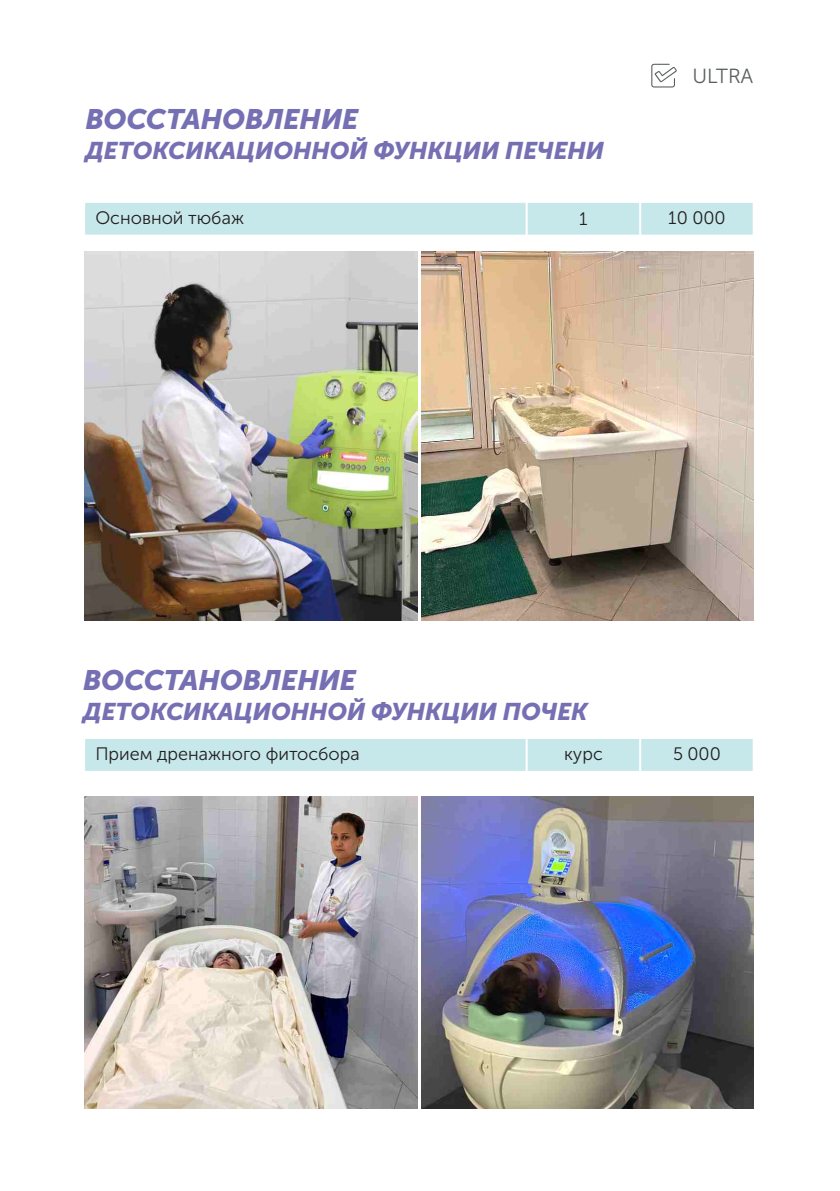
<style>
.page{position:relative;width:840px;height:1191px;background:#fff}
.page>*{position:absolute;margin:0;border:0;box-sizing:border-box;transform-origin:0 0}
.t1{font:italic 28px "Museo Sans Cyrl 900,Bold";color:#756fb3}
.t2{font:italic 24px "Museo Sans Cyrl 900,Bold";color:#756fb3}
.t3{font:20.4px "Museo Sans Cyrl 300";color:#595e5d}
.t4{font:18px "Museo Sans Cyrl 300";color:#231f20}
</style>
<div class="page">
<div style="left:84px;top:202px;width:442px;height:34px;background:#c7e8eb"></div>
<div style="left:526px;top:202px;width:113px;height:34px;background:#c7e8eb"></div>
<div style="left:639px;top:202px;width:114px;height:34px;background:#c7e8eb"></div>
<hr style="left:83px;top:201px;width:2px;height:36px;background:#fff">
<hr style="left:525px;top:201px;width:2px;height:36px;background:#fff">
<hr style="left:638px;top:201px;width:2px;height:36px;background:#fff">
<hr style="left:752px;top:201px;width:2px;height:36px;background:#fff">
<hr style="left:83px;top:235px;width:671px;height:2px;background:#fff">
<hr style="left:83px;top:201px;width:671px;height:2px;background:#fff">
<img style="left:85px;top:251px;width:332px;height:369px">
<img style="left:421px;top:251px;width:332px;height:369px">
<img style="left:85px;top:796px;width:332px;height:312px">
<img style="left:421px;top:796px;width:332px;height:312px">
<div style="left:84px;top:738px;width:442px;height:34px;background:#c7e8eb"></div>
<div style="left:526px;top:738px;width:113px;height:34px;background:#c7e8eb"></div>
<div style="left:639px;top:738px;width:114px;height:34px;background:#c7e8eb"></div>
<hr style="left:83px;top:737px;width:2px;height:36px;background:#fff">
<hr style="left:525px;top:737px;width:2px;height:36px;background:#fff">
<hr style="left:638px;top:737px;width:2px;height:36px;background:#fff">
<hr style="left:752px;top:737px;width:2px;height:36px;background:#fff">
<hr style="left:83px;top:771px;width:671px;height:2px;background:#fff">
<hr style="left:83px;top:737px;width:671px;height:2px;background:#fff">
<svg style="left:651px;top:64px;width:25px;height:23px"></svg>
<p class="t1" style="left:85px;top:108px;width:274px">ВОССТАНОВЛЕНИЕ</p>
<p class="t2" style="left:85px;top:141px;width:520px">ДЕТОКСИКАЦИОННОЙ ФУНКЦИИ ПЕЧЕНИ</p>
<p class="t3" style="left:692px;top:67px;width:63px">ULTRA</p>
<p class="t4" style="left:95px;top:211px;width:150px">Основной тюбаж</p>
<p class="t4" style="left:579px;top:211px;width:10px">1</p>
<p class="t4" style="left:667px;top:211px;width:59px">10 000</p>
<p class="t1" style="left:83px;top:668px;width:274px">ВОССТАНОВЛЕНИЕ</p>
<p class="t2" style="left:83px;top:701px;width:505px">ДЕТОКСИКАЦИОННОЙ ФУНКЦИИ ПОЧЕК</p>
<p class="t4" style="left:95px;top:747px;width:265px">Прием дренажного фитосбора</p>
<p class="t4" style="left:563px;top:747px;width:40px">курс</p>
<p class="t4" style="left:672px;top:747px;width:49px">5 000</p>
</div>
